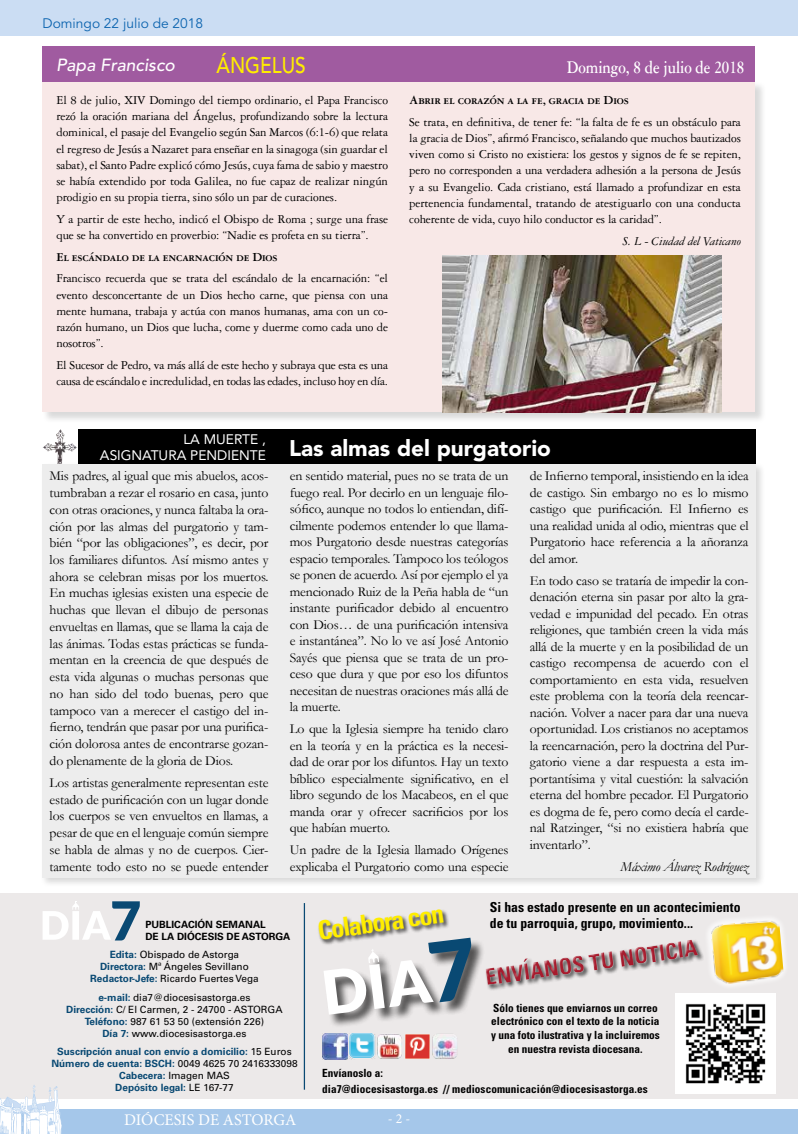
<style>
.page{position:relative;width:798px;height:1134px;background:#fff}
.page>*{position:absolute;margin:0;border:0;box-sizing:border-box;transform-origin:0 0}
.t1{font:700 condensed 26.25px "Univers LT Std";color:#ffed00}
.t2{font:900 22.5px "Avenir LT Std";color:#fff}
.t3{font:700 condensed 22.5px "Univers LT Std";color:#a71b2d}
.t4{font:500 22.5px "Avenir LT Std";color:#ffed00;scale:.85 1}
.t5{font:700 18.75px "Garamond 3 LT Std";color:#fff;scale:.8 1}
.t6{font:italic 500 17.5px "Avenir LT Std";color:#fff}
.t7{font:16.25px "Minion Pro";letter-spacing:-.01em;color:#fff}
.t8{font:13.75px/16.5px "Garamond";letter-spacing:-.01em;color:#000;text-align:justify}
.t9{font:700 condensed 13.75px/16.2px "Univers LT Std";color:#000}
.t10{font:italic 13.75px "Garamond";letter-spacing:-.01em;color:#000}
.t11{font:13.75px "Avenir LT Std";color:#0c64af}
.t12{font:13.75px "Avenir LT Std";color:#fff}
.t13{font:13.75px "Minion Pro";color:#fff}
.t14{font:12.88px/16.2px "Garamond 3 LT Std";letter-spacing:-.01em;color:#000;text-align:justify}
.t15{font:700 12.88px "Garamond 3 LT Std";letter-spacing:-.01em;color:#000}
.t16{font:italic 12.88px "Garamond 3 LT Std";letter-spacing:-.01em;color:#000}
.t17{font:700 condensed 11.25px/13.8px "Univers LT Std";color:#000;text-align:center}
.t18{font:10px/11.9px "Univers LT Std";color:#000;text-align:center}
.t19{font:700 10px/11.9px "Univers LT Std";color:#094973;text-align:center}
.t20{font:700 10px/12.5px "Univers LT Std";color:#000}
.s1{font-weight:700;color:#094973}
.s2{font-weight:400;color:#000}
</style>
<div class="page">
<div style="left:0;top:1109px;width:797px;height:25px;background:#a5c7ea"></div>
<svg style="left:797px;top:1109px;width:1px;height:25px"></svg>
<div style="left:0;top:0;width:797px;height:35px;background:#cbddf3"></div>
<div style="left:0;top:893px;width:797px;height:205px;background:#ece9e9"></div>
<svg style="left:43px;top:901px;width:97px;height:39px"></svg>
<div style="left:317px;top:908px;width:133px;height:38px;background:#000;opacity:.75"></div>
<div style="left:324px;top:939px;width:161px;height:90px;background:#000;opacity:.65"></div>
<svg style="left:323px;top:938px;width:148px;height:77px"></svg>
<img style="left:322px;top:1034px;width:26px;height:25px">
<img style="left:350px;top:1034px;width:25px;height:25px">
<img style="left:377px;top:1034px;width:25px;height:25px">
<img style="left:405px;top:1034px;width:24px;height:24px">
<img style="left:432px;top:1034px;width:25px;height:25px">
<svg style="left:480px;top:918px;width:305px;height:75px"></svg>
<img style="left:675px;top:993px;width:99px;height:100px">
<hr style="left:304px;top:903px;width:1px;height:187px;background:#094973">
<svg style="left:0;top:1085px;width:64px;height:49px"></svg>
<div style="left:41px;top:81px;width:725px;height:343px;background:#000;opacity:.15"></div>
<div style="left:42px;top:81px;width:712px;height:331px;background:#f8e8e7"></div>
<div style="left:42px;top:46px;width:712px;height:35px;background:#a05ba0"></div>
<div style="left:78px;top:429px;width:677px;height:35px;background:#000"></div>
<div style="left:40px;top:462px;width:725px;height:425px;background:#000;opacity:.15"></div>
<div style="left:43px;top:464px;width:712px;height:414px;background:#ededed"></div>
<img style="left:43px;top:429px;width:20px;height:35px">
<img style="left:442px;top:255px;width:279px;height:157px">
<p class="t11" style="left:43px;top:16px;width:162px">Domingo 22 julio de 2018</p>
<p class="t6" style="left:56px;top:55px;width:120px">Papa Francisco</p>
<h2 class="t4" style="left:216px;top:52px;width:107px">ÁNGELUS</h2>
<h3 class="t5" style="left:566px;top:57px;width:223px">Domingo, 8 de julio de 2018</h3>
<p class="t14" style="left:56px;top:92px;width:333px">El 8 de julio, XIV Domingo del tiempo ordinario, el Papa Francisco rezó la oración mariana del Ángelus, profundizando sobre la lectura dominical, el pasaje del Evangelio según San Marcos (6:1-6) que relata el regreso de Jesús a Nazaret para enseñar en la sinagoga (sin guardar el sabat), el Santo Padre explicó cómo Jesús, cuya fama de sabio y maestro se había extendido por toda Galilea, no fue capaz de realizar ningún prodigio en su propia tierra, sino sólo un par de curaciones.</p>
<p class="t14" style="left:56px;top:211px;width:333px">Y a partir de este hecho, indicó el Obispo de Roma ; surge una frase que se ha convertido en proverbio: “Nadie es profeta en su tierra”.</p>
<p class="t15" style="left:56px;top:250px;width:222px">El escándalo de la encarnación de Dios</p>
<p class="t14" style="left:56px;top:270px;width:333px">Francisco recuerda que se trata del escándalo de la encarnación: “el evento desconcertante de un Dios hecho carne, que piensa con una mente humana, trabaja y actúa con manos humanas, ama con un co&shy;razón humano, un Dios que lucha, come y duerme como cada uno de nosotros”.</p>
<p class="t14" style="left:56px;top:357px;width:333px">El Sucesor de Pedro, va más allá de este hecho y subraya que esta es una causa de escándalo e incredulidad, en todas las edades, incluso hoy en día.</p>
<p class="t15" style="left:409px;top:93px;width:221px">Abrir el corazón a la fe, gracia de Dios</p>
<p class="t14" style="left:409px;top:114px;width:333px">Se trata, en definitiva, de tener fe: “la falta de fe es un obstáculo para la gracia de Dios”, afirmó Francisco, señalando que muchos bautizados viven como si Cristo no existiera: los gestos y signos de fe se repiten, pero no corresponden a una verdadera adhesión a la persona de Jesús y a su Evangelio. Cada cristiano, está llamado a profundizar en esta pertenencia fundamental, tratando de atestiguarlo con una conducta coherente de vida, cuyo hilo conductor es la caridad”.</p>
<p class="t16" style="left:622px;top:234px;width:120px">S. L - Ciudad del Vaticano</p>
<p class="t12" style="left:183px;top:431px;width:84px">LA MUERTE ,</p>
<h2 class="t2" style="left:100px;top:434px;width:452px"><sub>ASIGNATURA</sub> <sub>PENDIENTE</sub> Las almas del purgatorio</h2>
<p class="t8" style="left:50px;top:467px;width:220px">Mis padres, al igual que mis abuelos, acos&shy;tumbraban a rezar el rosario en casa, junto con otras oraciones, y nunca faltaba la ora&shy;ción por las almas del purgatorio y tam&shy;bién “por las obligaciones”, es decir, por los familiares difuntos. Así mismo antes y ahora se celebran misas por los muertos.<br>En muchas iglesias existen una especie de huchas que llevan el dibujo de personas envueltas en llamas, que se llama la caja de las ánimas. Todas estas prácticas se funda&shy;mentan en la creencia de que después de esta vida algunas o muchas personas que no han sido del todo buenas, pero que tampoco van a merecer el castigo del in&shy;fierno, tendrán que pasar por una purifica&shy;ción dolorosa antes de encontrarse gozan&shy;do plenamente de la gloria de Dios.</p>
<p class="t8" style="left:50px;top:774px;width:220px">Los artistas generalmente representan este estado de purificación con un lugar donde los cuerpos se ven envueltos en llamas, a pesar de que en el lenguaje común siempre se habla de almas y no de cuerpos. Cier&shy;tamente todo esto no se puede entender</p>
<p class="t8" style="left:289px;top:467px;width:220px">en sentido material, pues no se trata de un fuego real. Por decirlo en un lenguaje filo&shy;sófico, aunque no todos lo entiendan, difí&shy;cilmente podemos entender lo que llama&shy;mos Purgatorio desde nuestras categorías espacio temporales. Tampoco los teólogos se ponen de acuerdo. Así por ejemplo el ya mencionado Ruiz de la Peña habla de “un instante purificador debido al encuentro con Dios… de una purificación intensiva e instantánea”. No lo ve así José Antonio Sayés que piensa que se trata de un pro&shy;ceso que dura y que por eso los difuntos necesitan de nuestras oraciones más allá de la muerte.</p>
<p class="t8" style="left:289px;top:720px;width:220px">Lo que la Iglesia siempre ha tenido claro en la teoría y en la práctica es la necesi&shy;dad de orar por los difuntos. Hay un texto bíblico especialmente significativo, en el libro segundo de los Macabeos, en el que manda orar y ofrecer sacrificios por los que habían muerto.</p>
<p class="t8" style="left:289px;top:841px;width:220px">Un padre de la Iglesia llamado Orígenes explicaba el Purgatorio como una especie</p>
<p class="t8" style="left:529px;top:467px;width:220px">de Infierno temporal, insistiendo en la idea de castigo. Sin embargo no es lo mismo castigo que purificación. El Infierno es una realidad unida al odio, mientras que el Purgatorio hace referencia a la añoranza del amor.</p>
<p class="t8" style="left:529px;top:572px;width:220px">En todo caso se trataría de impedir la con&shy;denación eterna sin pasar por alto la gra&shy;vedad e impunidad del pecado. En otras religiones, que también creen la vida más allá de la muerte y en la posibilidad de un castigo recompensa de acuerdo con el comportamiento en esta vida, resuelven este problema con la teoría dela reencar&shy;nación. Volver a nacer para dar una nueva oportunidad. Los cristianos no aceptamos la reencarnación, pero la doctrina del Pur&shy;gatorio viene a dar respuesta a esta im&shy;portantísima y vital cuestión: la salvación eterna del hombre pecador. El Purgatorio es dogma de fe, pero como decía el carde&shy;nal Ratzinger, “si no existiera habría que inventarlo”.</p>
<p class="t10" style="left:620px;top:857px;width:129px">Máximo Álvarez Rodríguez</p>
<p class="t20" style="left:145px;top:918px;width:146px">PUBLICACIÓN SEMANAL<br>DE LA DIÓCESIS DE ASTORGA</p>
<p class="t18" style="left:90px;top:949px;width:170px"><span class="s1">Edita:</span> Obispado de Astorga<br><span class="s1">Directora:</span> Mª Ángeles Sevillano<br><span class="s1">Redactor-Jefe:</span> Ricardo Fuertes Vega</p>
<p class="t18" style="left:66px;top:991px;width:218px"><span class="s1">e-mail:</span> dia7@diocesisastorga.es<br><span class="s1">Dirección:</span> C/ El Carmen, 2 - 24700 - ASTORGA <span class="s1">Teléfono:</span> 987 61 53 50 (extensión 226)<br><span class="s1">Día 7:</span> www.diocesisastorga.es</p>
<p class="t19" style="left:51px;top:1046px;width:247px">Suscripción anual con envío a domicilio: <span class="s2">15 Euros </span>Número de cuenta: BSCH: <span class="s2">0049 4625 70 2416333098<br></span>Cabecera: <span class="s2">Imagen MAS<br></span>Depósito legal: <span class="s2">LE 167-77</span></p>
<p class="t7" style="left:124px;top:1108px;width:174px">DIÓCESIS DE ASTORGA</p>
<h1 class="t1" style="left:315px;top:915px;width:129px;rotate:-8deg">Colabora con</h1>
<p class="t9" style="left:489px;top:899px;width:252px">Si has estado presente en un acontecimiento de tu parroquia, grupo, movimiento...</p>
<h2 class="t3" style="left:483px;top:964px;width:215px;rotate:-8deg">ENVÍANOS TU NOTICIA</h2>
<p class="t17" style="left:491px;top:1001px;width:170px">Sólo tienes que enviarnos un correo electrónico con el texto de la noticia y una foto ilustrativa y la incluiremos en nuestra revista diocesana.</p>
<p class="t17" style="left:322px;top:1065px;width:327px;line-height:16.2px;text-align:left">Envíanoslo a:<br>dia7@diocesisastorga.es // medioscomunicación@diocesisastorga.es</p>
<p class="t13" style="left:387px;top:1109px;width:24px">- 2 -</p>
</div>
